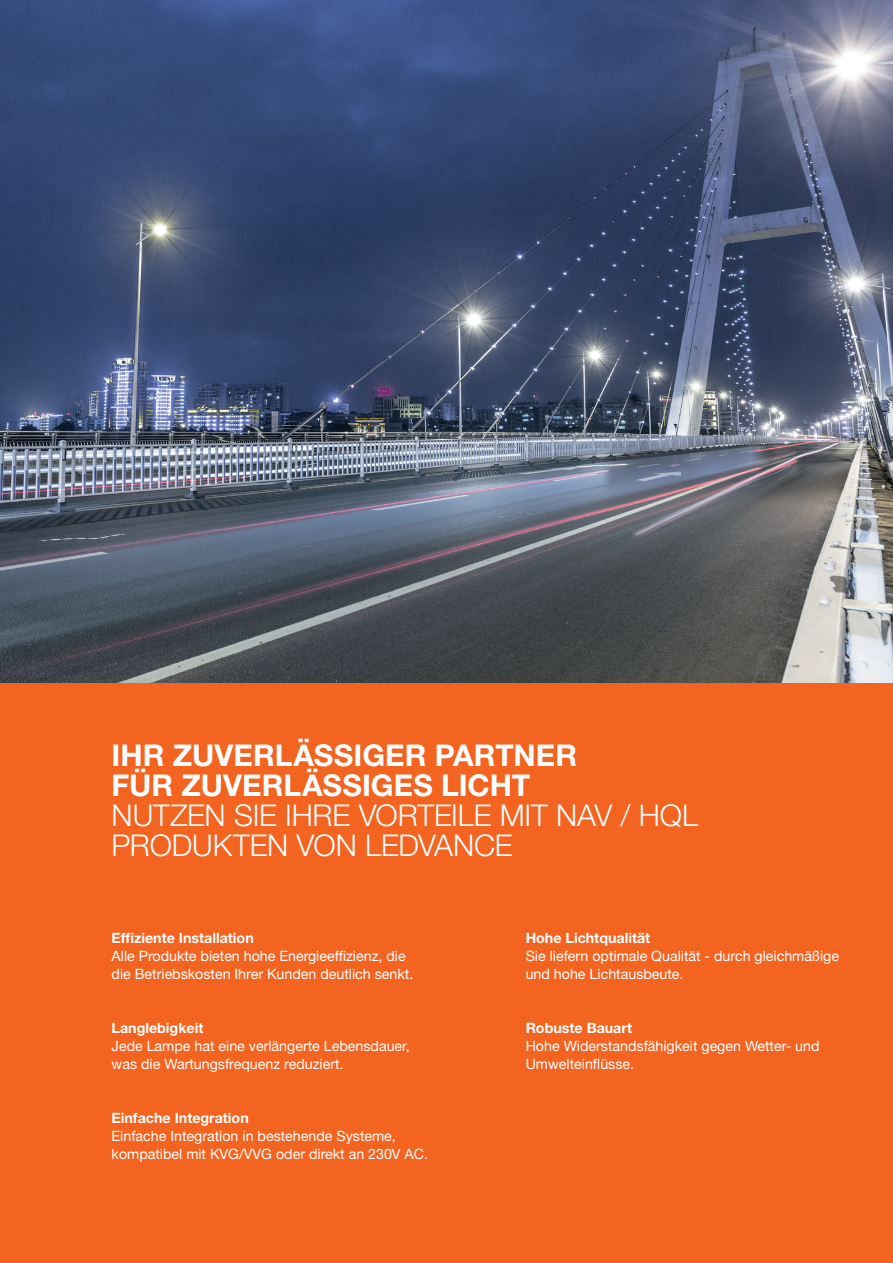
<style>
.page{position:relative;width:893px;height:1263px;background:#fff}
.page>*{position:absolute;margin:0;border:0;box-sizing:border-box;transform-origin:0 0}
.HL_20___20{font:300 30px/30px "Helvetica Neue LT Std";letter-spacing:-.005em;color:#fff}
.HL_20___20-2{font:700 30px "Helvetica Neue LT Std";color:#fff}
.Copy_Text_9_5___12_neg{font:14.25px/18px "Helvetica Neue LT Std";color:#fff}
.Copy_Text_9_5___12_neg-2{font:700 14.25px "Helvetica Neue LT Std";color:#fff}
</style>
<div class="page">
<div style="left:0;top:682px;width:893px;height:581px;background:#f36421"></div>
<img style="left:0;top:0;width:893px;height:682px">
<p class="HL_20___20-2" style="left:112px;top:737px;width:467px">IHR ZUVERLÄSSIGER PARTNER</p>
<p class="HL_20___20-2" style="left:112px;top:767px;width:420px">FÜR ZUVERLÄSSIGES LICHT</p>
<p class="HL_20___20" style="left:112px;top:800px;width:588px">NUTZEN SIE IHRE VORTEILE MIT NAV / HQL<br>PRODUKTEN VON LEDVANCE</p>
<p class="Copy_Text_9_5___12_neg-2" style="left:112px;top:929px;width:144px">Effiziente Installation</p>
<p class="Copy_Text_9_5___12_neg" style="left:112px;top:946px;width:303px">Alle Produkte bieten hohe Energieeffizienz, die die Betriebskosten Ihrer Kunden deutlich senkt.</p>
<p class="Copy_Text_9_5___12_neg-2" style="left:112px;top:1019px;width:93px">Langlebigkeit</p>
<p class="Copy_Text_9_5___12_neg" style="left:112px;top:1036px;width:300px">Jede Lampe hat eine verlängerte Lebensdauer, was die Wartungsfrequenz reduziert.</p>
<p class="Copy_Text_9_5___12_neg-2" style="left:112px;top:1109px;width:139px">Einfache Integration</p>
<p class="Copy_Text_9_5___12_neg" style="left:112px;top:1126px;width:318px">Einfache Integration in bestehende Systeme, kompatibel mit KVG/VVG oder direkt an 230V AC.</p>
<p class="Copy_Text_9_5___12_neg-2" style="left:526px;top:929px;width:126px">Hohe Lichtqualität</p>
<p class="Copy_Text_9_5___12_neg" style="left:526px;top:946px;width:315px">Sie liefern optimale Qualität - durch gleichmäßige und hohe Lichtausbeute.</p>
<p class="Copy_Text_9_5___12_neg-2" style="left:526px;top:1019px;width:108px">Robuste Bauart</p>
<p class="Copy_Text_9_5___12_neg" style="left:526px;top:1036px;width:295px">Hohe Widerstandsfähigkeit gegen Wetter- und<br>Umwelteinflüsse.</p>
</div>
